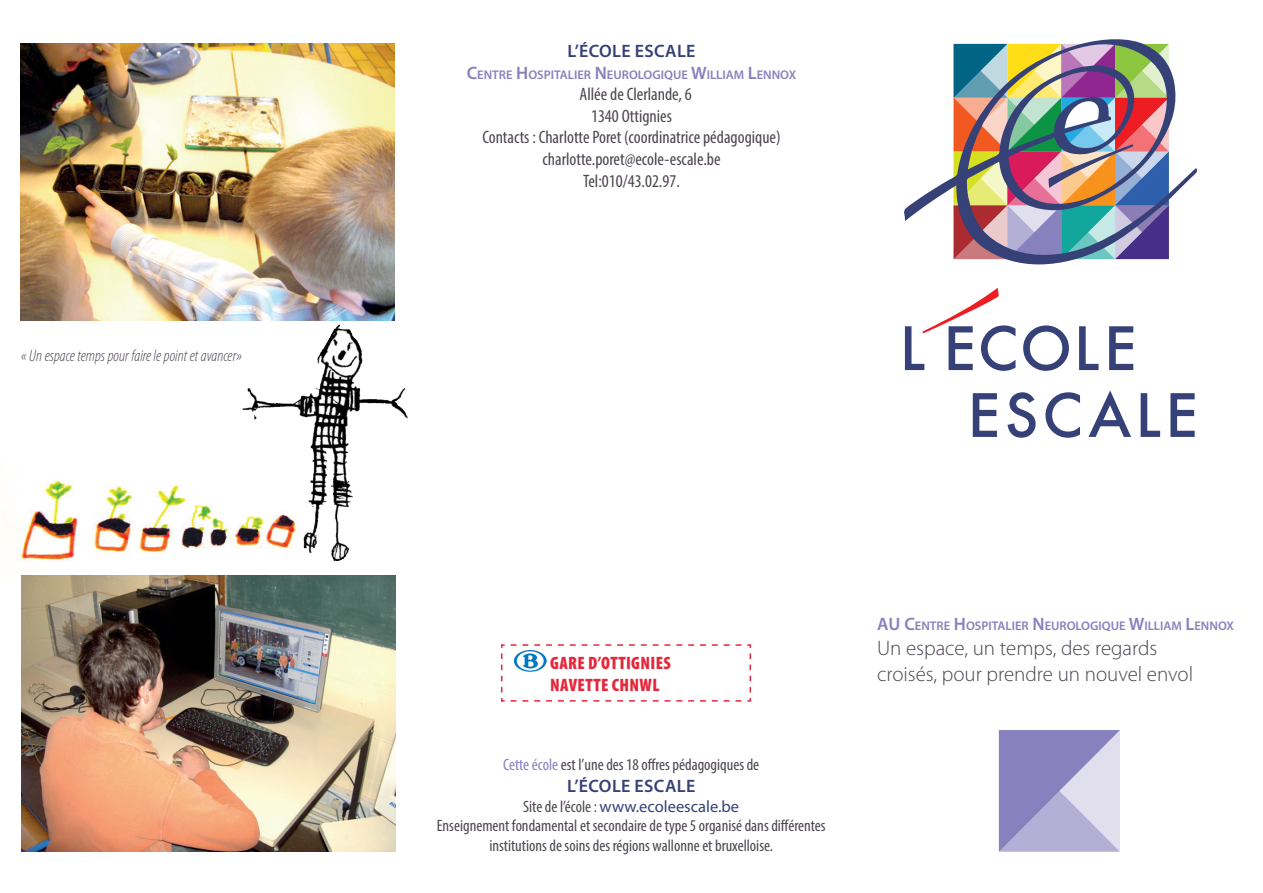
<style>
.page{position:relative;width:1263px;height:893px;background:#fff}
.page>*{position:absolute;margin:0;border:0;box-sizing:border-box;transform-origin:0 0}
.t1{font:500 58.05px/66.9px "Futura";letter-spacing:.07em;color:#364177}
.t2{font:300 21px/25.2px "Myriad Pro";color:#4d4550}
.t3{font:condensed 18px "Myriad Pro";color:#4d4550}
.t4{font:900 condensed 18px "Myriad Pro";letter-spacing:.02em;color:#e5273c}
.t5{font:600 18px "Myriad Pro";letter-spacing:.02em;color:#364177}
.t6{font:condensed 16.5px/19.8px "Myriad Pro";color:#4d4550;text-align:center}
.t7{font:italic 300 condensed 16.5px "Myriad Pro";color:#4d4550}
.t8{font:16.5px "Myriad Pro";color:#364177}
.t9{font:600 12.6px "Myriad Pro";color:#8781bd}
.s1{font-size:18px}
.s2{color:#8781bd}
.s3{font-stretch:condensed;color:#4d4550}
</style>
<div class="page">
<img style="left:2px;top:480px;width:305px;height:81px">
<img style="left:21px;top:44px;width:374px;height:276px">
<svg style="left:500px;top:644px;width:252px;height:58px"></svg>
<img style="left:515px;top:651px;width:32px;height:21px">
<svg style="left:999px;top:730px;width:121px;height:122px;background:#a8a4cf"></svg>
<svg style="left:923px;top:288px;width:76px;height:45px"></svg>
<svg style="left:904px;top:39px;width:293px;height:226px"></svg>
<img style="left:21px;top:575px;width:374px;height:277px">
<img style="left:242px;top:326px;width:95px;height:222px">
<p class="t7" style="left:21px;top:346px;width:222px">« Un espace temps pour faire le point et avancer»</p>
<p class="t5" style="left:567px;top:41px;width:130px">L’ÉCOLE ESCALE</p>
<p class="t9" style="left:467px;top:67px;width:331px"><span class="s1">C</span>ENTRE <span class="s1">H</span>OSPITALIER <span class="s1">N</span> EUROLOGIQUE <span class="s1">W</span>ILLIAM <span class="s1">L</span>ENNOX</p>
<p class="t3" style="left:580px;top:83px;width:114px">Allée de Clerlande, 6</p>
<p class="t3" style="left:591px;top:105px;width:82px">1340 Ottignies</p>
<p class="t3" style="left:482px;top:127px;width:300px">Contacts : Charlotte Poret (coordinatrice pédagogique)</p>
<p class="t3" style="left:542px;top:148px;width:180px">charlotte.poret@ecole-escale.be</p>
<p class="t3" style="left:583px;top:170px;width:98px">Tel:010/43.02.97.</p>
<p class="t1" style="left:967px;top:314px;width:232px;text-indent:-68px">L ECOLE<br>ESCALE</p>
<p class="t4" style="left:550px;top:653px;width:122px">GARE D’OTTIGNIES</p>
<p class="t4" style="left:550px;top:674px;width:111px">NAVETTE CHNWL</p>
<p class="t6" style="left:503px;top:755px;width:258px"><span class="s2">Cette école</span> est l’une des 18 offres pédagogiques de</p>
<p class="t5" style="left:567px;top:776px;width:130px">L’ÉCOLE ESCALE</p>
<p class="t8" style="left:523px;top:797px;width:217px"><span class="s3">Site de l’école :</span> www.ecoleescale.be</p>
<p class="t6" style="left:437px;top:816px;width:390px">Enseignement fondamental et secondaire de type 5 organisé dans différentes institutions de soins des régions wallonne et bruxelloise.</p>
<p class="t9" style="left:877px;top:619px;width:358px"><span class="s1">AU</span> <span class="s1">C</span>ENTRE <span class="s1">H</span>OSPITALIER <span class="s1">N</span> EUROLOGIQUE <span class="s1">W</span>ILLIAM <span class="s1">L</span>ENNOX</p>
<p class="t2" style="left:877px;top:636px;width:318px">Un espace, un temps, des regards croisés, pour prendre un nouvel envol</p>
</div>
